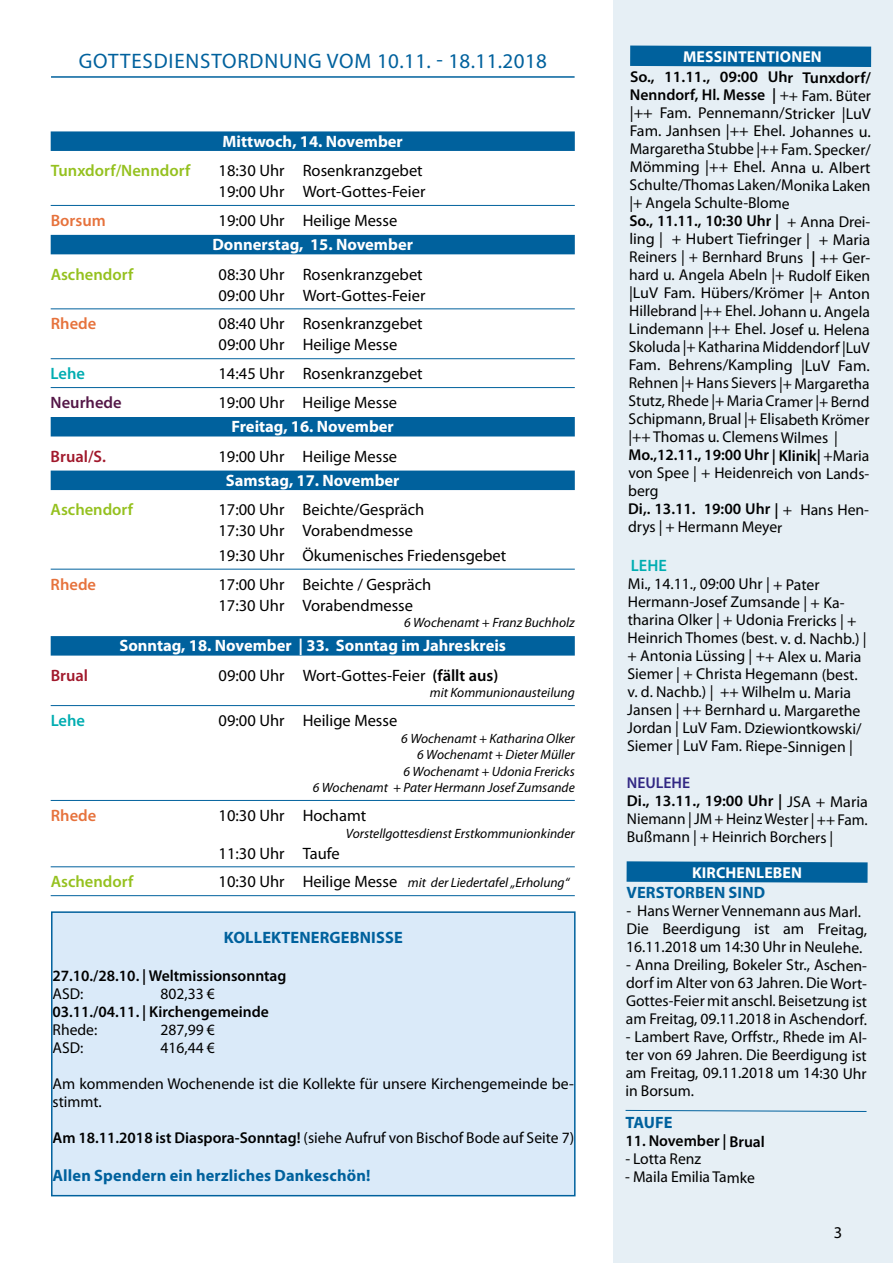
<style>
.page{position:relative;width:893px;height:1263px;background:#fff}
.page>*{position:absolute;margin:0;border:0;box-sizing:border-box;transform-origin:0 0}
.t1{font:21px "Myriad Pro";letter-spacing:.04em;color:#00619d}
.t2{font:16.5px/21px "Myriad Pro";color:#000}
.t3{font:700 16.5px "Myriad Pro";color:#fff}
.t4{font:700 16.5px "Myriad Pro";letter-spacing:.01em;color:#00619d}
.t5{font:600 16.5px "Myriad Pro";color:#95c11f}
.t6{font:600 16.5px "Myriad Pro";color:#e6723c}
.t7{font:600 16.5px "Myriad Pro";color:#a1182b}
.t8{font:600 16.5px "Myriad Pro";letter-spacing:-.005em;color:#00adb1}
.t9{font:600 16.5px "Myriad Pro";color:#541747}
.t10{font:15.75px/18px "Myriad Pro";letter-spacing:-.005em;color:#000}
.t11{font:600 15.75px "Myriad Pro";color:#000}
.t12{font:700 15.75px "Myriad Pro";letter-spacing:.005em;color:#fff}
.t13{font:italic 13.5px/16.5px "Myriad Pro";color:#000;text-align:right}
.s1{font-weight:600}
.s2{font-weight:600;color:#312783}
.s3{font-style:normal;font-size:16.5px}
</style>
<div class="page">
<div style="left:613px;top:0;width:280px;height:1263px;background:#e6eff5"></div>
<div style="left:51px;top:131px;width:524px;height:20px;background:#00619d"></div>
<hr style="left:51px;top:205px;width:524px;height:1px;background:#00619d">
<div style="left:51px;top:235px;width:524px;height:19px;background:#00619d"></div>
<hr style="left:51px;top:308px;width:524px;height:1px;background:#00619d">
<hr style="left:51px;top:358px;width:524px;height:1px;background:#00619d">
<hr style="left:51px;top:387px;width:524px;height:1px;background:#00619d">
<div style="left:51px;top:417px;width:524px;height:19px;background:#00619d"></div>
<div style="left:51px;top:471px;width:524px;height:19px;background:#00619d"></div>
<hr style="left:51px;top:569px;width:524px;height:1px;background:#00619d">
<div style="left:51px;top:636px;width:524px;height:20px;background:#00619d"></div>
<hr style="left:51px;top:705px;width:524px;height:1px;background:#00619d">
<hr style="left:51px;top:800px;width:524px;height:1px;background:#00619d">
<hr style="left:51px;top:866px;width:524px;height:1px;background:#00619d">
<hr style="left:51px;top:895px;width:524px;height:1px;background:#00619d">
<hr style="left:51px;top:76px;width:524px;height:2px;background:#00619d">
<svg style="left:630px;top:45px;width:242px;height:22px;background:#116ba3"></svg>
<svg style="left:626px;top:861px;width:242px;height:22px;background:#116ba3"></svg>
<svg style="left:625px;top:1110px;width:242px;height:2px"></svg>
<div style="left:52px;top:912px;width:523px;height:284px;background:#daeaf9"></div>
<div style="left:51px;top:911px;width:525px;height:285px;border:2px solid #00619d"></div>
<h1 class="t1" style="left:79px;top:48px;width:470px">GOTTESDIENSTORDNUNG VOM 10.11. - 18.11.2018</h1>
<p class="t12" style="left:683px;top:46px;width:140px">MESSINTENTIONEN</p>
<p class="t10" style="left:628px;top:68px;width:244px"><span class="s1">So., 11.11., 09:00 Uhr Tunxdorf/<br>Nenndorf, Hl. Messe |</span> ++ Fam. Büter |++ Fam. Pennemann/Stricker |LuV<br>Fam. Janhsen |++ Ehel. Johannes u.<br>Margaretha Stubbe |++ Fam. Specker/<br>Mömming |++ Ehel. Anna u. Albert<br>Schulte/Thomas Laken/Monika Laken |+ Angela Schulte-Blome<br><span class="s1">So., 11.11., 10:30 Uhr |</span> + Anna Drei&shy;ling | + Hubert Tiefringer | + Maria<br>Reiners | + Bernhard Bruns <span class="s1">|</span> ++ Ger&shy;hard u. Angela Abeln |+ Rudolf Eiken |LuV Fam. Hübers/Krömer |+ Anton<br>Hillebrand |++ Ehel. Johann u. Angela<br>Lindemann |++ Ehel. Josef u. Helena<br>Skoluda |+ Katharina Middendorf |LuV<br>Fam. Behrens/Kampling |LuV Fam.<br>Rehnen |+ Hans Sievers |+ Margaretha<br>Stutz, Rhede |+ Maria Cramer |+ Bernd<br>Schipmann, Brual |+ Elisabeth Krömer |++ Thomas u. Clemens Wilmes |<br><span class="s1">Mo.,12.11., 19:00 Uhr | Klinik|</span> +Maria von Spee | + Heidenreich von Lands&shy;berg<br><span class="s1">Di,. 13.11. 19:00 Uhr |</span> + Hans Hen&shy;drys | + Hermann Meyer</p>
<p class="t8" style="left:631px;top:555px;width:37px">LEHE</p>
<p class="t10" style="left:627px;top:575px;width:241px">Mi., 14.11., 09:00 Uhr | + Pater Hermann-Josef Zumsande | + Ka&shy;tharina Olker | + Udonia Frericks | + Heinrich Thomes (best. v. d. Nachb.) | + Antonia Lüssing | ++ Alex u. Maria Siemer | + Christa Hegemann (best. v. d. Nachb.) | ++ Wilhelm u. Maria Jansen | ++ Bernhard u. Margarethe Jordan | LuV Fam. Dziewiontkowski/ Siemer | LuV Fam. Riepe-Sinnigen |</p>
<p class="t10" style="left:627px;top:773px;width:243px"><span class="s2">NEULEHE<br></span><span class="s1">Di., 13.11., 19:00 Uhr |</span> JSA + Maria<br>Niemann | JM + Heinz Wester | ++ Fam.<br>Bußmann | + Heinrich Borchers |</p>
<p class="t12" style="left:692px;top:862px;width:112px">KIRCHENLEBEN</p>
<p class="t4" style="left:626px;top:881px;width:140px">VERSTORBEN SIND</p>
<p class="t10" style="left:626px;top:901px;width:243px">- Hans Werner Vennemann aus Marl.<br>Die Beerdigung ist am Freitag,<br>16.11.2018 um 14:30 Uhr in Neulehe.</p>
<p class="t10" style="left:626px;top:956px;width:243px;text-align:justify">- Anna Dreiling, Bokeler Str., Aschen&shy;dorf im Alter von 63 Jahren. Die Wort-Gottes-Feier mit anschl. Beisetzung ist am Freitag, 09.11.2018 in Aschendorf.</p>
<p class="t10" style="left:626px;top:1028px;width:243px;text-align:justify">- Lambert Rave, Orffstr., Rhede im Al&shy;ter von 69 Jahren. Die Beerdigung ist am Freitag, 09.11.2018 um 14:30 Uhr in Borsum.</p>
<p class="t4" style="left:625px;top:1112px;width:49px">TAUFE</p>
<p class="t11" style="left:625px;top:1131px;width:141px">11. November | Brual</p>
<p class="t10" style="left:625px;top:1150px;width:77px">- Lotta Renz</p>
<p class="t10" style="left:625px;top:1168px;width:131px">- Maila Emilia Tamke</p>
<p class="t3" style="left:223px;top:130px;width:182px">Mittwoch, 14. November</p>
<p class="t5" style="left:51px;top:160px;width:141px">Tunxdorf/Nenndorf</p>
<p class="t2" style="left:219px;top:160px;width:208px">18:30 Uhr Rosenkranzgebet<br>19:00 Uhr Wort-Gottes-Feier</p>
<p class="t6" style="left:51px;top:210px;width:57px">Borsum</p>
<p class="t2" style="left:219px;top:210px;width:180px">19:00 Uhr Heilige Messe</p>
<p class="t3" style="left:212px;top:234px;width:202px">Donnerstag, 15. November</p>
<p class="t5" style="left:51px;top:264px;width:84px">Aschendorf</p>
<p class="t2" style="left:219px;top:263px;width:208px">08:30 Uhr Rosenkranzgebet<br>09:00 Uhr Wort-Gottes-Feier</p>
<p class="t6" style="left:51px;top:313px;width:47px">Rhede</p>
<p class="t2" style="left:219px;top:313px;width:206px">08:40 Uhr Rosenkranzgebet<br>09:00 Uhr Heilige Messe</p>
<p class="t8" style="left:51px;top:363px;width:36px">Lehe</p>
<p class="t2" style="left:219px;top:363px;width:206px">14:45 Uhr Rosenkranzgebet</p>
<p class="t9" style="left:51px;top:392px;width:72px">Neurhede</p>
<p class="t2" style="left:218px;top:392px;width:180px">19:00 Uhr Heilige Messe</p>
<p class="t3" style="left:231px;top:416px;width:164px">Freitag, 16. November</p>
<p class="t7" style="left:51px;top:446px;width:57px">Brual/S.</p>
<p class="t2" style="left:218px;top:445px;width:180px">19:00 Uhr Heilige Messe</p>
<p class="t3" style="left:226px;top:469px;width:175px">Samstag, 17. November</p>
<p class="t5" style="left:51px;top:499px;width:84px">Aschendorf</p>
<p class="t2" style="left:218px;top:499px;width:207px">17:00 Uhr Beichte/Gespräch<br>17:30 Uhr Vorabendmesse</p>
<p class="t2" style="left:218px;top:545px;width:289px">19:30 Uhr Ökumenisches Friedensgebet</p>
<p class="t6" style="left:51px;top:574px;width:47px">Rhede</p>
<p class="t2" style="left:218px;top:573px;width:214px">17:00 Uhr Beichte / Gespräch<br>17:30 Uhr Vorabendmesse</p>
<p class="t13" style="left:404px;top:614px;width:172px">6 Wochenamt + Franz Buchholz</p>
<p class="t3" style="left:119px;top:635px;width:388px">Sonntag, 18. November | 33. Sonntag im Jahreskreis</p>
<p class="t7" style="left:51px;top:665px;width:39px">Brual</p>
<p class="t2" style="left:219px;top:664px;width:281px">09:00 Uhr Wort-Gottes-Feier <span class="s1">(fällt aus)</span></p>
<p class="t13" style="left:430px;top:684px;width:147px">mit Kommunionausteilung</p>
<p class="t8" style="left:51px;top:710px;width:36px">Lehe</p>
<p class="t2" style="left:219px;top:710px;width:180px">09:00 Uhr Heilige Messe</p>
<p class="t13" style="left:313px;top:730px;width:264px">6 Wochenamt + Katharina Olker<br>6 Wochenamt + Dieter Müller<br>6 Wochenamt + Udonia Frericks<br>6 Wochenamt + Pater Hermann Josef Zumsande</p>
<p class="t6" style="left:51px;top:805px;width:47px">Rhede</p>
<p class="t2" style="left:219px;top:805px;width:149px">10:30 Uhr Hochamt</p>
<p class="t13" style="left:346px;top:824px;width:230px">Vorstellgottesdienst Erstkommunionkinder</p>
<p class="t2" style="left:219px;top:842px;width:123px">11:30 Uhr Taufe</p>
<p class="t5" style="left:51px;top:871px;width:84px">Aschendorf</p>
<p class="t13" style="left:219px;top:874px;width:352px"><span class="s3">10:30 Uhr Heilige Messe</span> mit der Liedertafel „Erholung“</p>
<p class="t4" style="left:224px;top:927px;width:180px">KOLLEKTENERGEBNISSE</p>
<p class="t11" style="left:53px;top:966px;width:235px">27.10./28.10. | Weltmissionsonntag</p>
<p class="t10" style="left:53px;top:985px;width:32px">ASD:</p>
<p class="t10" style="left:161px;top:985px;width:56px">802,33 €</p>
<p class="t11" style="left:53px;top:1002px;width:218px">03.11./04.11. | Kirchengemeinde</p>
<p class="t10" style="left:53px;top:1021px;width:46px">Rhede:</p>
<p class="t10" style="left:161px;top:1021px;width:56px">287,99 €</p>
<p class="t10" style="left:53px;top:1039px;width:32px">ASD:</p>
<p class="t10" style="left:161px;top:1039px;width:56px">416,44 €</p>
<p class="t10" style="left:53px;top:1075px;width:523px">Am kommenden Wochenende ist die Kollekte für unsere Kirchengemeinde be&shy;stimmt.</p>
<p class="t10" style="left:53px;top:1129px;width:523px"><span class="s1">Am 18.11.2018 ist Diaspora-Sonntag!</span> (siehe Aufruf von Bischof Bode auf Seite 7)</p>
<p class="t4" style="left:53px;top:1165px;width:319px">Allen Spendern ein herzliches Dankeschön!</p>
<p class="t2" style="left:834px;top:1221px;width:10px">3</p>
</div>
